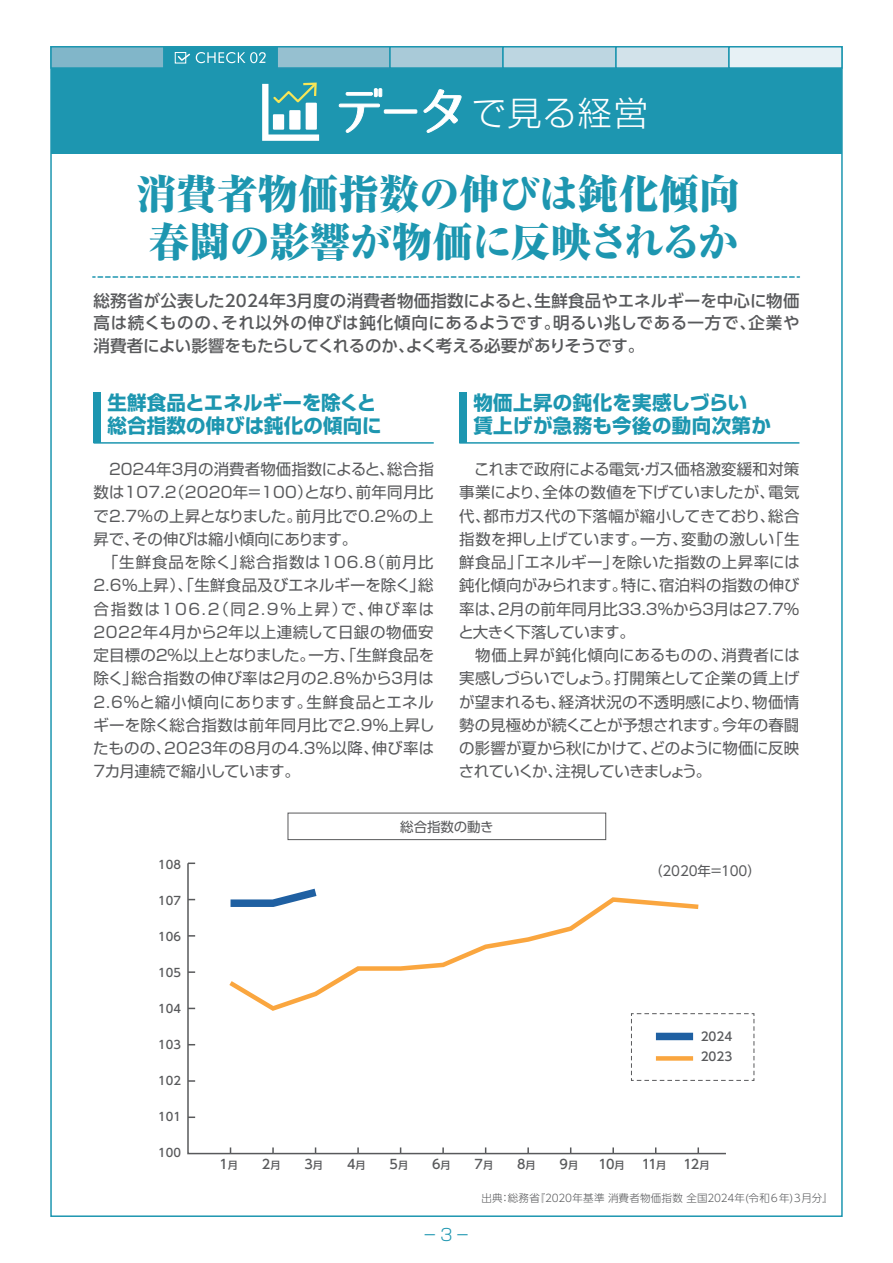
<style>
.page{position:relative;width:893px;height:1263px;background:#fff}
.page>*{position:absolute;margin:0;border:0;box-sizing:border-box;transform-origin:0 0}
.t1{font:800 expanded 40.5px/48px "Ryumin Pro";color:#1d96b0;text-align:center}
.t2{font:300 34.05px "Shin Go Pro";letter-spacing:.03em;color:#fff}
.t3{font:700 19.5px/22.5px "Shin Go Pro";letter-spacing:.005em;color:#1d96b0}
.t4{font:500 16.5px/22.4px "UD Shin Go Pr 6";letter-spacing:-.015em;color:#58595b;text-align:justify}
.t5{font:300 16.5px "Shin Go Pro";color:#1d96b0;scale:.7 1}
.t6{font:15.45px/23.2px "Shin Go Pro";letter-spacing:.005em;color:#58595b}
.t7{font:13.5px "UD Shin Go Pr 6";letter-spacing:-.01em;color:#58595b}
.t8{font:500 12.75px "UD Shin Go Pr 6";color:#58595b}
.t9{font:500 12px/20.2px "UD Shin Go Pr 6";color:#58595b}
.t10{font:500 11.55px "UD Shin Go Pr 6";color:#58595b}
.t11{font:300 10.5px "UD Shin Go Pr 6";letter-spacing:.01em;color:#58595b}
.s1{font-size:10.2px}
</style>
<div class="page">
<hr style="left:94px;top:442px;width:340px;height:2px;background:#1d96b0">
<hr style="left:459px;top:442px;width:340px;height:2px;background:#1d96b0">
<svg style="left:93px;top:276px;width:706px;height:2px"></svg>
<div style="left:94px;top:392px;width:7px;height:51px;background:#1d96b0"></div>
<div style="left:459px;top:392px;width:8px;height:51px;background:#1d96b0"></div>
<div style="left:51px;top:68px;width:791px;height:85px;background:#1d96b0"></div>
<div style="left:50px;top:46px;width:115px;height:23px;background:#81b6c9;border:2px solid #1d96b0"></div>
<div style="left:276px;top:46px;width:115px;height:23px;background:#96c0d0;border:2px solid #1d96b0"></div>
<div style="left:389px;top:46px;width:115px;height:23px;background:#a9cad8;border:2px solid #1d96b0"></div>
<div style="left:502px;top:46px;width:115px;height:23px;background:#bdd6e1;border:2px solid #1d96b0"></div>
<div style="left:615px;top:46px;width:115px;height:23px;background:#d2e2ea;border:2px solid #1d96b0"></div>
<div style="left:728px;top:46px;width:115px;height:23px;background:#e7f1f5;border:2px solid #1d96b0"></div>
<div style="left:163px;top:46px;width:115px;height:23px;background:#1d96b0"></div>
<svg style="left:262px;top:82px;width:57px;height:59px"></svg>
<div style="left:175px;top:52px;width:11px;height:11px;border:1px solid #fff"></div>
<svg style="left:176px;top:52px;width:90px;height:11px"></svg>
<svg style="left:339px;top:88px;width:43px;height:45px"></svg>
<div style="left:384px;top:110px;width:33px;height:3px;border:1px solid #fff"></div>
<svg style="left:424px;top:89px;width:38px;height:44px"></svg>
<div style="left:288px;top:813px;width:318px;height:27px;border:1px solid #58595b"></div>
<svg style="left:187px;top:862px;width:539px;height:293px"></svg>
<svg style="left:188px;top:862px;width:7px;height:2px"></svg>
<svg style="left:188px;top:935px;width:7px;height:2px"></svg>
<svg style="left:188px;top:971px;width:7px;height:2px"></svg>
<svg style="left:188px;top:1080px;width:7px;height:2px"></svg>
<svg style="left:188px;top:1116px;width:7px;height:2px"></svg>
<svg style="left:272px;top:1147px;width:2px;height:6px"></svg>
<svg style="left:357px;top:1147px;width:2px;height:6px"></svg>
<svg style="left:442px;top:1147px;width:2px;height:6px"></svg>
<svg style="left:527px;top:1147px;width:2px;height:6px"></svg>
<svg style="left:612px;top:1147px;width:2px;height:6px"></svg>
<svg style="left:697px;top:1147px;width:2px;height:6px"></svg>
<svg style="left:224px;top:895px;width:479px;height:118px"></svg>
<svg style="left:223px;top:883px;width:102px;height:28px"></svg>
<svg style="left:631px;top:1013px;width:124px;height:68px"></svg>
<h2 class="t2" style="left:472px;top:85px;width:178px">で見る経営</h2>
<h1 class="t1" style="left:136px;top:167px;width:605px">消費者物価指数の伸びは鈍化傾向春闘の影響が物価に反映されるか</h1>
<p class="t4" style="left:94px;top:289px;width:707px">総務省が公表した2024年３月度の消費者物価指数によると、生鮮食品やエネルギーを中心に物価高は続くものの、それ以外の伸びは鈍化傾向にあるようです。明るい兆しである一方で、企業や消費者によい影響をもたらしてくれるのか、よく考える必要がありそうです。</p>
<p class="t3" style="left:108px;top:390px;width:275px">生鮮食品とエネルギーを除くと総合指数の伸びは鈍化の傾向に</p>
<p class="t3" style="left:473px;top:390px;width:299px">物価上昇の鈍化を実感しづらい賃上げが急務も今後の動向次第か</p>
<p class="t6" style="left:93px;top:456px;width:343px">　2024年３月の消費者物価指数によると、総合指数は107.2（2020年＝100）となり、前年同月比で2.7％の上昇となりました。前月比で0.2％の上昇で、その伸びは縮小傾向にあります。<br>　「生鮮食品を除く」総合指数は106.8（前月比<br>2.6％上昇）、「生鮮食品及びエネルギーを除く」総合指数は106.2（同2.9%上昇）で、伸び率は<br>2022年４月から２年以上連続して日銀の物価安定目標の２％以上となりました。一方、「生鮮食品を除く」総合指数の伸び率は２月の2.8％から３月は<br>2.6％と縮小傾向にあります。生鮮食品とエネルギーを除く総合指数は前年同月比で2.9%上昇したものの、2023年の８月の4.3％以降、伸び率は<br>7カ月連続で縮小しています。</p>
<p class="t6" style="left:458px;top:456px;width:343px">　これまで政府による電気・ガス価格激変緩和対策事業により、全体の数値を下げていましたが、電気代、都市ガス代の下落幅が縮小してきており、総合指数を押し上げています。一方、変動の激しい「生鮮食品」「エネルギー」を除いた指数の上昇率には鈍化傾向がみられます。特に、宿泊料の指数の伸び率は、２月の前年同月比33.3%から３月は27.7%と大きく下落しています。<br>　物価上昇が鈍化傾向にあるものの、消費者には実感しづらいでしょう。打開策として企業の賃上げが望まれるも、経済状況の不透明感により、物価情勢の見極めが続くことが予想されます。今年の春闘の影響が夏から秋にかけて、どのように物価に反映されていくか、注視していきましょう。</p>
<p class="t10" style="left:158px;top:855px;width:24px">108</p>
<p class="t10" style="left:158px;top:891px;width:24px">107</p>
<p class="t10" style="left:158px;top:927px;width:24px">106</p>
<p class="t10" style="left:158px;top:963px;width:24px">105</p>
<p class="t10" style="left:158px;top:999px;width:24px">104</p>
<p class="t10" style="left:158px;top:1035px;width:24px">103</p>
<p class="t10" style="left:158px;top:1071px;width:24px">102</p>
<p class="t10" style="left:158px;top:1107px;width:24px">101</p>
<p class="t10" style="left:158px;top:1144px;width:24px">100</p>
<p class="t7" style="left:400px;top:815px;width:95px">総合指数の動き</p>
<p class="t7" style="left:642px;top:860px;width:120px">　（2020年＝100）</p>
<p class="t9" style="left:701px;top:1026px;width:33px">2024<br>2023</p>
<p class="t8" style="left:219px;top:1154px;width:20px">1<span class="s1">月</span></p>
<p class="t8" style="left:262px;top:1154px;width:20px">2<span class="s1">月</span></p>
<p class="t8" style="left:304px;top:1154px;width:20px">3<span class="s1">月</span></p>
<p class="t8" style="left:347px;top:1154px;width:20px">4<span class="s1">月</span></p>
<p class="t8" style="left:390px;top:1154px;width:20px">5<span class="s1">月</span></p>
<p class="t8" style="left:432px;top:1154px;width:20px">6<span class="s1">月</span></p>
<p class="t8" style="left:475px;top:1154px;width:20px">7<span class="s1">月</span></p>
<p class="t8" style="left:517px;top:1154px;width:20px">8<span class="s1">月</span></p>
<p class="t8" style="left:560px;top:1154px;width:20px">9<span class="s1">月</span></p>
<p class="t8" style="left:598px;top:1154px;width:28px">10<span class="s1">月</span></p>
<p class="t8" style="left:642px;top:1154px;width:26px">11<span class="s1">月</span></p>
<p class="t8" style="left:683px;top:1154px;width:28px">12<span class="s1">月</span></p>
<p class="t5" style="left:424px;top:1221px;width:65px">ー 3 ー</p>
<p class="t11" style="left:481px;top:1189px;width:353px">出典：総務省『2020年基準 消費者物価指数 全国2024年(令和６年)３月分』</p>
</div>
